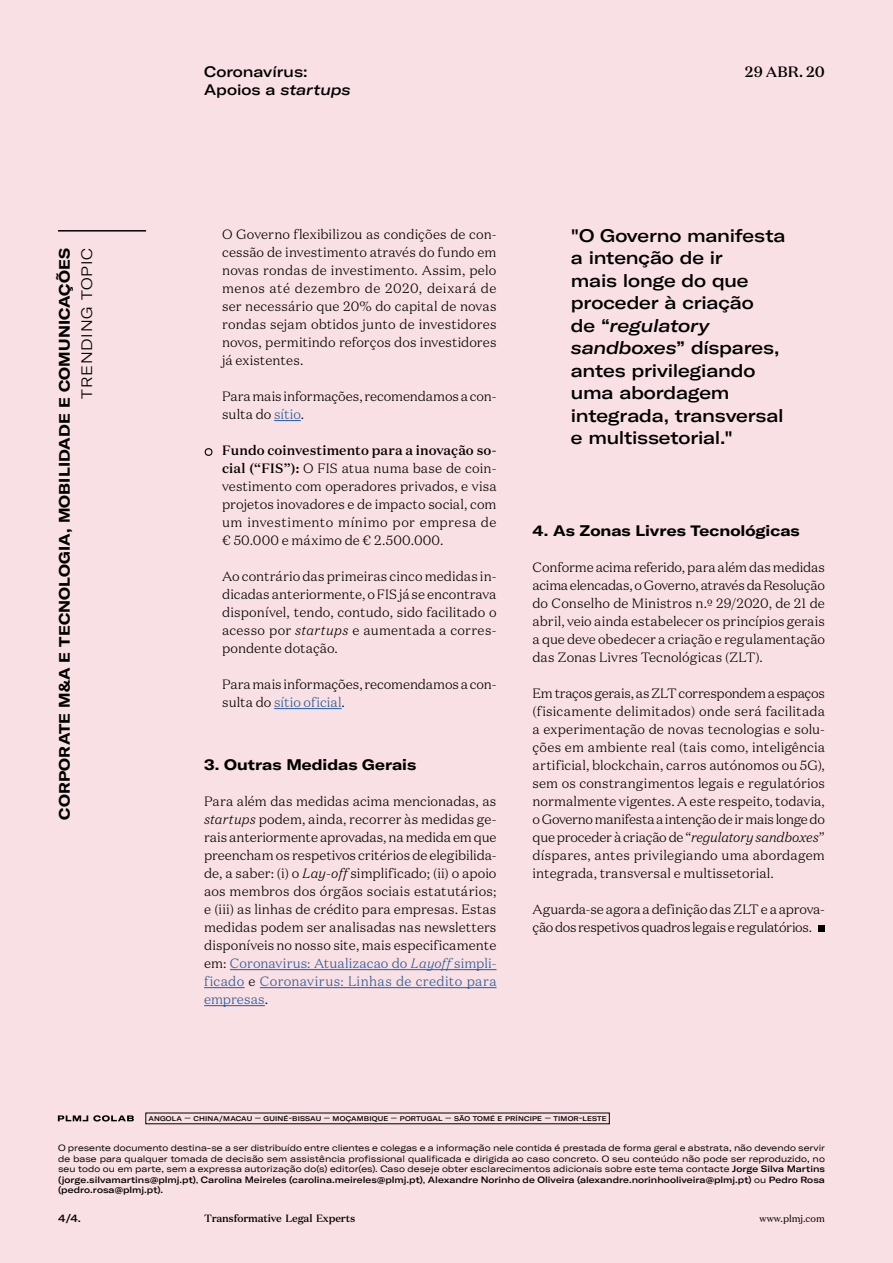
<style>
.page{position:relative;width:893px;height:1263px;background:#f9e0e4}
.page>*{position:absolute;margin:0;border:0;box-sizing:border-box;transform-origin:0 0}
.t1{font:500 expanded 18px/22.5px "GT America";letter-spacing:-.01em;color:#000}
.t2{font:700 expanded 15px "GT America";letter-spacing:.005em;color:#000}
.t3{font:italic 500 expanded 15px "GT America";color:#000}
.t4{font:300 expanded 15px "GT America";letter-spacing:.05em;color:#000}
.t5{font:500 expanded 15px "GT America";color:#000}
.t6{font:500 15px "Domaine Text";color:#000}
.t7{font:300 13.5px/18px "Domaine Text";letter-spacing:.005em;color:#000;text-align:justify}
.t8{font:300 13.5px/18px "Domaine Text";letter-spacing:-.02em;color:#000}
.t9{font:500 10.5px "Domaine Text";letter-spacing:-.02em;color:#000}
.t10{font:500 expanded 10.5px "GT America";color:#000}
.t11{font:9.75px "Domaine Text";color:#000}
.t12{font:expanded 9px/10.5px "GT America";letter-spacing:.005em;color:#000;text-align:justify}
.t13{font:500 expanded 6.75px "GT America";letter-spacing:.025em;color:#000}
.s1{font-style:normal}
.s2{color:#275b9b}
.s3{font-family:"GT America";font-weight:900;font-stretch:expanded;font-size:22.5px}
.s4{font-weight:500}
.s5{font-style:italic}
.s6{font-style:italic;color:#275b9b}
</style>
<div class="page">
<svg style="left:58px;top:1115px;width:76px;height:6px"></svg>
<svg style="left:274px;top:420px;width:27px;height:1px"></svg>
<hr style="left:274px;top:708px;width:68px;height:1px;background:#275b9b">
<hr style="left:230px;top:969px;width:266px;height:1px;background:#275b9b">
<hr style="left:204px;top:987px;width:41px;height:1px;background:#275b9b">
<hr style="left:260px;top:987px;width:236px;height:1px;background:#275b9b">
<hr style="left:204px;top:1005px;width:61px;height:1px;background:#275b9b">
<div style="left:818px;top:925px;width:7px;height:7px;background:#000"></div>
<hr style="left:58px;top:230px;width:88px;height:2px;background:#000">
<p class="t2" style="left:55px;top:820px;width:573px;rotate:-90deg">CORPORATE M&amp;A E TECNOLOGIA, MOBILIDADE E COMUNICAÇÕES</p>
<p class="t4" style="left:78px;top:399px;width:152px;rotate:-90deg">TRENDING TOPIC</p>
<p class="t5" style="left:204px;top:63px;width:105px">Coronavírus:</p>
<p class="t6" style="left:745px;top:62px;width:82px">29 ABR. 20</p>
<p class="t3" style="left:204px;top:81px;width:148px"><span class="s1">Apoios a</span> startups</p>
<p class="t7" style="left:222px;top:225px;width:276px">O Governo flexibilizou as condições de con&shy;cessão de investimento através do fundo em novas rondas de investimento. Assim, pelo menos até dezembro de 2020, deixará de ser necessário que 20% do capital de novas rondas sejam obtidos junto de investidores novos, permitindo reforços dos investidores já existentes.</p>
<p class="t7" style="left:222px;top:387px;width:276px">Para mais informações, recomendamos a con&shy;sulta do <span class="s2">sítio</span>.</p>
<p class="t7" style="left:222px;top:441px;width:276px;text-indent:-18px"><span class="s3">•</span> <span class="s4">Fundo coinvestimento para a inovação so&shy;cial (“FIS”):</span> O FIS atua numa base de coin&shy;vestimento com operadores privados, e visa projetos inovadores e de impacto social, com um investimento mínimo por empresa de € 50.000 e máximo de € 2.500.000.</p>
<p class="t7" style="left:222px;top:567px;width:276px">Ao contrário das primeiras cinco medidas in&shy;dicadas anteriormente, o FIS já se encontrava disponível, tendo, contudo, sido facilitado o acesso por <span class="s5">startups</span> e aumentada a corres&shy;pondente dotação.</p>
<p class="t7" style="left:222px;top:675px;width:276px">Para mais informações, recomendamos a con&shy;sulta do <span class="s2">sítio oficial</span>.</p>
<p class="t2" style="left:204px;top:755px;width:214px">3. Outras Medidas Gerais</p>
<p class="t7" style="left:204px;top:792px;width:294px">Para além das medidas acima mencionadas, as <span class="s5">startups</span> podem, ainda, recorrer às medidas ge&shy;rais anteriormente aprovadas, na medida em que preencham os respetivos critérios de elegibilida&shy;de, a saber: (i) o <span class="s5">Lay-off</span> simplificado; (ii) o apoio aos membros dos órgãos sociais estatutários; e (iii) as linhas de crédito para empresas. Estas medidas podem ser analisadas nas newsletters disponíveis no nosso site, mais especificamente em: <span class="s2">Coronavirus: Atualizacao do</span> <span class="s6">Layoff</span> <span class="s2">simpli&shy;ficado</span> e <span class="s2">Coronavirus: Linhas de credito para empresas</span>.</p>
<h1 class="t1" style="left:571px;top:224px;width:216px">"O Governo manifesta a intenção de ir<br>mais longe do que proceder à criação<br>de “<span class="s5">regulatory sandboxes</span>” díspares, antes privilegiando uma abordagem integrada, transversal e multissetorial."</h1>
<p class="t2" style="left:532px;top:521px;width:269px">4. As Zonas Livres Tecnológicas</p>
<p class="t7" style="left:532px;top:558px;width:294px">Conforme acima referido, para além das medidas acima elencadas, o Governo, através da Resolução do Conselho de Ministros n.º 29/2020, de 21 de abril, veio ainda estabelecer os princípios gerais a que deve obedecer a criação e regulamentação das Zonas Livres Tecnológicas (ZLT).</p>
<p class="t7" style="left:533px;top:684px;width:294px">Em traços gerais, as ZLT correspondem a espaços (fisicamente delimitados) onde será facilitada a experimentação de novas tecnologias e solu&shy;ções em ambiente real (tais como, inteligência artificial, blockchain, carros autónomos ou 5G), sem os constrangimentos legais e regulatórios normalmente vigentes. A este respeito, todavia, o Governo manifesta a intenção de ir mais longe do que proceder à criação de “<span class="s5">regulatory sandboxes</span>” díspares, antes privilegiando uma abordagem integrada, transversal e multissetorial.</p>
<p class="t8" style="left:533px;top:900px;width:294px">Aguarda-se agora a definição das ZLT e a aprova&shy;ção dos respetivos quadros legais e regulatórios.</p>
<p class="t13" style="left:148px;top:1114px;width:460px">ANGOLA — CHINA/MACAU — GUINÉ-BISSAU — MOÇAMBIQUE — PORTUGAL — SÃO TOMÉ E PRÍNCIPE — TIMOR-LESTE</p>
<p class="t12" style="left:58px;top:1143px;width:768px">O presente documento destina-se a ser distribuído entre clientes e colegas e a informação nele contida é prestada de forma geral e abstrata, não devendo servir de base para qualquer tomada de decisão sem assistência profissional qualificada e dirigida ao caso concreto. O seu conteúdo não pode ser reproduzido, no seu todo ou em parte, sem a expressa autorização do(s) editor(es). Caso deseje obter esclarecimentos adicionais sobre este tema contacte <span class="s4">Jorge Silva Martins (jorge.silvamartins@plmj.pt)</span>, <span class="s4">Carolina Meireles (carolina.meireles@plmj.pt)</span>, <span class="s4">Alexandre Norinho de Oliveira (alexandre.norinhooliveira@plmj.pt)</span> ou <span class="s4">Pedro Rosa (pedro.rosa@plmj.pt).</span></p>
<p class="t10" style="left:58px;top:1211px;width:24px">4/4.</p>
<p class="t9" style="left:204px;top:1211px;width:153px">Transformative Legal Experts</p>
<p class="t11" style="left:760px;top:1212px;width:67px">www.plmj.com</p>
</div>
